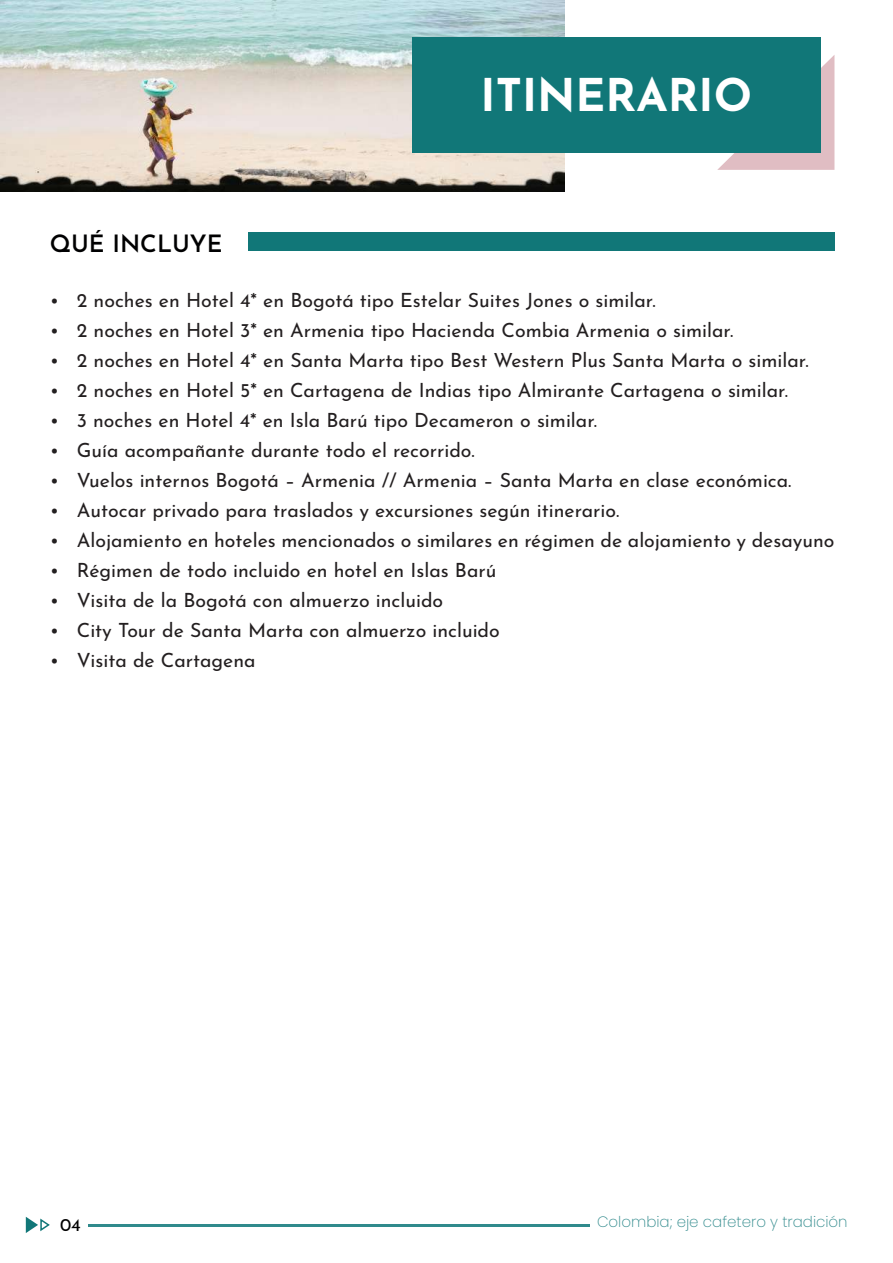
<style>
.page{position:relative;width:893px;height:1263px;background:#fff}
.page>*{position:absolute;margin:0;border:0;box-sizing:border-box;transform-origin:0 0}
.t1{font:700 45px "Josefin Sans";color:#fff}
.t2{font:600 24px "Josefin Sans";color:#000001}
.t3{font:19.5px "Josefin Sans";color:#231f20}
.t4{font:18px "Josefin Sans";color:#000001}
.t5{font:200 15px "Poppins";color:#308a8c}
</style>
<div class="page">
<div style="left:248px;top:233px;width:586px;height:18px;background:#117778"></div>
<img style="left:0;top:0;width:564px;height:191px">
<svg style="left:717px;top:55px;width:117px;height:115px;background:#dbbfc5"></svg>
<div style="left:412px;top:37px;width:409px;height:115px;background:#117778"></div>
<svg style="left:26px;top:1217px;width:24px;height:16px"></svg>
<hr style="left:88px;top:1224px;width:501px;height:2px;background:#308a8c">
<p class="t2" style="left:50px;top:226px;width:174px">QUÉ INCLUYE</p>
<h1 class="t1" style="left:481px;top:61px;width:273px">ITINERARIO</h1>
<p class="t3" style="left:50px;top:286px;width:607px">• 2 noches en Hotel 4* en Bogotá tipo Estelar Suites Jones o similar.</p>
<p class="t3" style="left:50px;top:316px;width:685px">• 2 noches en Hotel 3* en Armenia tipo Hacienda Combia Armenia o similar.</p>
<p class="t3" style="left:50px;top:346px;width:760px">• 2 noches en Hotel 4* en Santa Marta tipo Best Western Plus Santa Marta o similar.</p>
<p class="t3" style="left:50px;top:376px;width:740px">• 2 noches en Hotel 5* en Cartagena de Indias tipo Almirante Cartagena o similar.</p>
<p class="t3" style="left:50px;top:406px;width:549px">• 3 noches en Hotel 4* en Isla Barú tipo Decameron o similar.</p>
<p class="t3" style="left:50px;top:436px;width:426px">• Guía acompañante durante todo el recorrido.</p>
<p class="t3" style="left:50px;top:466px;width:743px">• Vuelos internos Bogotá – Armenia // Armenia – Santa Marta en clase económica.</p>
<p class="t3" style="left:50px;top:496px;width:571px">• Autocar privado para traslados y excursiones según itinerario.</p>
<p class="t3" style="left:50px;top:526px;width:786px">• Alojamiento en hoteles mencionados o similares en régimen de alojamiento y desayuno</p>
<p class="t3" style="left:50px;top:556px;width:448px">• Régimen de todo incluido en hotel en Islas Barú</p>
<p class="t3" style="left:50px;top:586px;width:395px">• Visita de la Bogotá con almuerzo incluido</p>
<p class="t3" style="left:50px;top:616px;width:451px">• City Tour de Santa Marta con almuerzo incluido</p>
<p class="t3" style="left:50px;top:646px;width:207px">• Visita de Cartagena</p>
<p class="t4" style="left:60px;top:1211px;width:22px">04</p>
<p class="t5" style="left:597px;top:1213px;width:252px">Colombia; eje cafetero y tradición</p>
</div>
